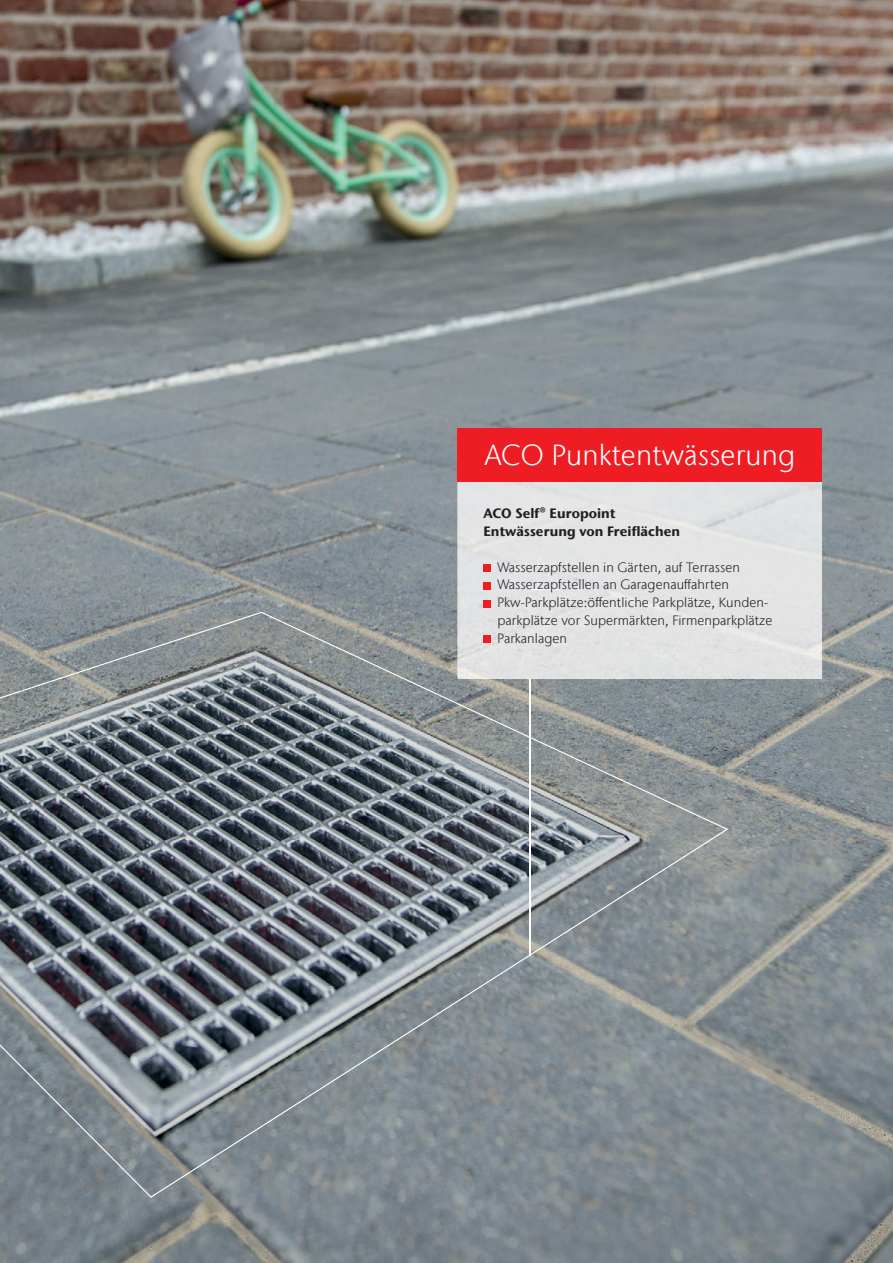
<style>
.page{position:relative;width:893px;height:1263px;background:#fff}
.page>*{position:absolute;margin:0;border:0;box-sizing:border-box;transform-origin:0 0}
.t1{font:300 28.95px "Stone Sans IIITC Com";letter-spacing:.005em;color:#fff}
.t2{font:300 13.5px/17.9px "Stone Sans IIITC Com";letter-spacing:.005em;color:#231f20}
.t3{font:700 13.5px/17.9px "Stone Sans IIITC Com";letter-spacing:.005em;color:#231f20}
</style>
<div class="page">
<img style="left:0;top:0;width:893px;height:1263px">
<div style="left:458px;top:482px;width:364px;height:197px;background:#e3e4e5"></div>
<hr style="left:529px;top:589px;width:30px;height:1px;background:#fff">
<div style="left:483px;top:564px;width:8px;height:7px;background:#ee1d23"></div>
<div style="left:483px;top:582px;width:8px;height:7px;background:#ee1d23"></div>
<div style="left:483px;top:600px;width:8px;height:7px;background:#ee1d23"></div>
<svg style="left:0;top:612px;width:728px;height:586px;background:#80888d"></svg>
<div style="left:458px;top:429px;width:364px;height:53px;background:#ee1d23"></div>
<h1 class="t1" style="left:484px;top:437px;width:312px">ACO Punktentwässerung</h1>
<p class="t3" style="left:483px;top:504px;width:198px">ACO Self® Europoint<br>Entwässerung von Freiflächen</p>
<p class="t2" style="left:497px;top:558px;width:276px">Wasserzapfstellen in Gärten, auf Terrassen Wasserzapfstellen an Garagenauffahrten Pkw-Parkplätze:öffentliche Parkplätze, Kunden&shy;parkplätze vor Supermärkten, Firmenparkplätze Parkanlagen</p>
</div>
